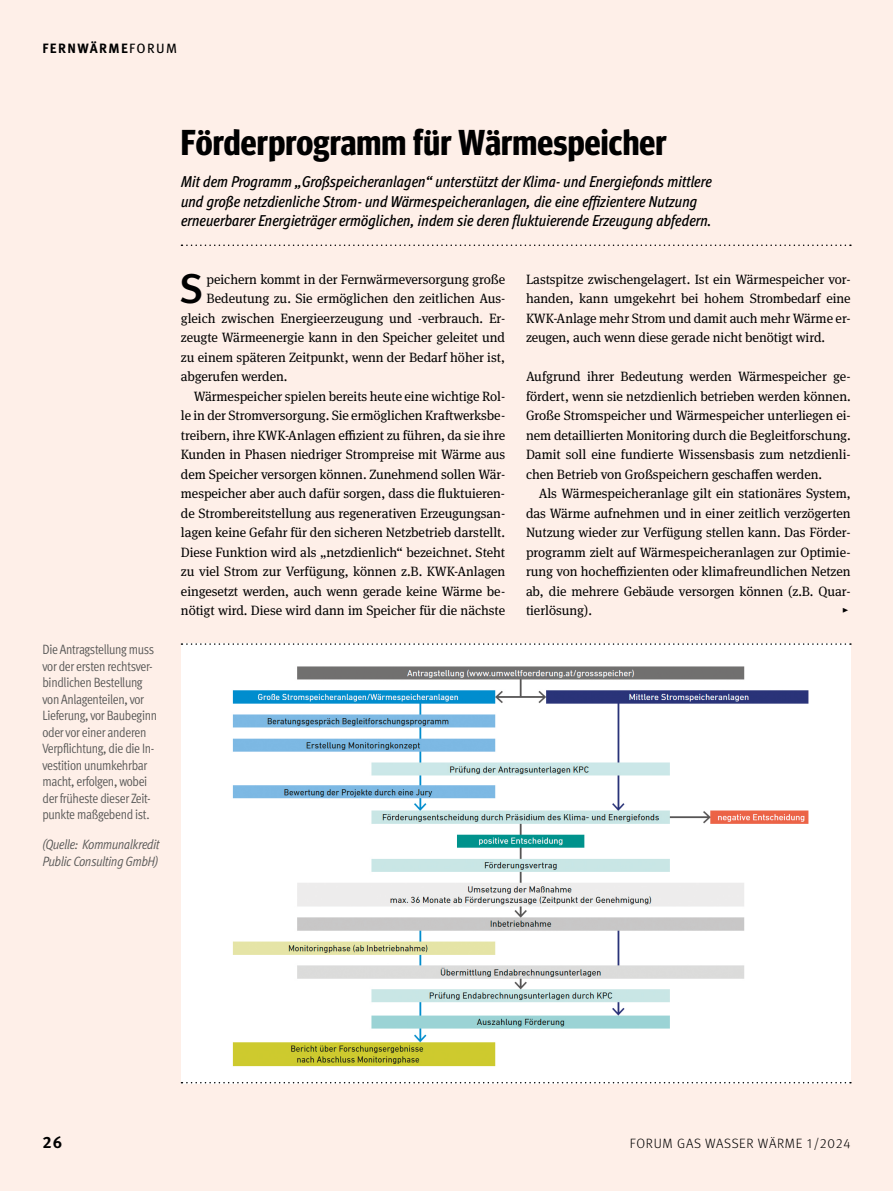
<style>
.page{position:relative;width:893px;height:1191px;background:#feefe8}
.page>*{position:absolute;margin:0;border:0;box-sizing:border-box;transform-origin:0 0}
.t1{font:500 41.7px "Meta Pro";color:#000}
.t2{font:700 36px "Meta Head OT Con";letter-spacing:.005em;color:#000}
.t3{font:700 16.5px "Meta Pro";color:#000}
.t4{font:italic 500 condensed 15.75px/19.5px "Meta Pro";letter-spacing:-.01em;color:#000}
.t5{font:13.5px/19.5px "Meta Serif Pro";letter-spacing:-.005em;color:#000;text-align:justify}
.t6{font:13.5px/16.5px "Meta Pro Cond Norm";letter-spacing:-.025em;color:#575756}
.t7{font:13.5px/16.5px "Meta Pro Cond Norm Ita";letter-spacing:-.025em;color:#575756}
.t8{font:300 13.5px "Meta Pro";letter-spacing:.05em;color:#000}
.t9{font:700 13.5px "Meta Pro";letter-spacing:.1em;color:#000}
.s1{font-weight:400}
</style>
<div class="page">
<div style="left:181px;top:643px;width:670px;height:440px;background:#fff"></div>
<img style="left:232px;top:666px;width:577px;height:401px">
<svg style="left:181px;top:244px;width:670px;height:2px"></svg>
<svg style="left:181px;top:643px;width:670px;height:2px"></svg>
<svg style="left:181px;top:1082px;width:670px;height:1px"></svg>
<p class="t9" style="left:43px;top:37px;width:136px">FERNWÄRME<span class="s1">FORUM</span></p>
<h2 class="t2" style="left:181px;top:121px;width:488px">Förderprogramm für Wärmespeicher</h2>
<p class="t4" style="left:181px;top:171px;width:532px">Mit dem Programm „Großspeicheranlagen“ unterstützt der Klima- und Energiefonds mittlere und große netzdienliche Strom- und Wärmespeicheranlagen, die eine effizientere Nutzung erneuerbarer Energieträger ermöglichen, indem sie deren fluktuierende Erzeugung abfedern.</p>
<p class="t6" style="left:43px;top:640px;width:116px">Die Antragstellung muss vor der ersten rechtsver&shy;bindlichen Bestellung von Anlagenteilen, vor<br>Lieferung, vor Baubeginn oder vor einer anderen<br>Verpflichtung, die die In&shy;vestition unumkehrbar macht, erfolgen, wobei der früheste dieser Zeit&shy;punkte maßgebend ist.</p>
<p class="t7" style="left:43px;top:835px;width:119px">(Quelle: Kommunalkredit<br>Public Consulting GmbH)</p>
<h1 class="t1" style="left:179px;top:256px;width:26px">S</h1>
<p class="t5" style="left:207px;top:268px;width:300px">peichern kommt in der Fernwärmeversorgung große</p>
<p class="t5" style="left:207px;top:288px;width:300px">Bedeutung zu. Sie ermöglichen den zeitlichen Aus-</p>
<p class="t5" style="left:181px;top:307px;width:326px">gleich zwischen Energieerzeugung und -verbrauch. Er-</p>
<p class="t5" style="left:181px;top:327px;width:326px">zeugte Wärmeenergie kann in den Speicher geleitet und</p>
<p class="t5" style="left:181px;top:346px;width:326px">zu einem späteren Zeitpunkt, wenn der Bedarf höher ist,</p>
<p class="t5" style="left:181px;top:366px;width:108px">abgerufen werden.</p>
<p class="t5" style="left:194px;top:385px;width:313px">Wärmespeicher spielen bereits heute eine wichtige Rol-</p>
<p class="t5" style="left:181px;top:405px;width:326px">le in der Stromversorgung. Sie ermöglichen Kraftwerksbe-</p>
<p class="t5" style="left:181px;top:424px;width:326px">treibern, ihre KWK-Anlagen effizient zu führen, da sie ihre</p>
<p class="t5" style="left:181px;top:444px;width:326px">Kunden in Phasen niedriger Strompreise mit Wärme aus</p>
<p class="t5" style="left:181px;top:463px;width:326px">dem Speicher versorgen können. Zunehmend sollen Wär-</p>
<p class="t5" style="left:181px;top:483px;width:326px">mespeicher aber auch dafür sorgen, dass die fluktuieren-</p>
<p class="t5" style="left:181px;top:502px;width:326px">de Strombereitstellung aus regenerativen Erzeugungsan-</p>
<p class="t5" style="left:181px;top:522px;width:326px">lagen keine Gefahr für den sicheren Netzbetrieb darstellt.</p>
<p class="t5" style="left:181px;top:541px;width:326px">Diese Funktion wird als „netzdienlich“ bezeichnet. Steht</p>
<p class="t5" style="left:181px;top:561px;width:326px">zu viel Strom zur Verfügung, können z.B. KWK-Anlagen</p>
<p class="t5" style="left:181px;top:580px;width:326px">eingesetzt werden, auch wenn gerade keine Wärme be-</p>
<p class="t5" style="left:181px;top:600px;width:326px">nötigt wird. Diese wird dann im Speicher für die nächste</p>
<p class="t5" style="left:526px;top:268px;width:326px">Lastspitze zwischengelagert. Ist ein Wärmespeicher vor&shy;handen, kann umgekehrt bei hohem Strombedarf eine KWK-Anlage mehr Strom und damit auch mehr Wärme er&shy;zeugen, auch wenn diese gerade nicht benötigt wird.</p>
<p class="t5" style="left:526px;top:366px;width:326px">Aufgrund ihrer Bedeutung werden Wärmespeicher ge&shy;fördert, wenn sie netzdienlich betrieben werden können.<br>Große Stromspeicher und Wärmespeicher unterliegen ei&shy;nem detaillierten Monitoring durch die Begleitforschung.<br>Damit soll eine fundierte Wissensbasis zum netzdienli&shy;chen Betrieb von Großspeichern geschaffen werden.</p>
<p class="t5" style="left:526px;top:483px;width:326px;text-indent:13px">Als Wärmespeicheranlage gilt ein stationäres System, das Wärme aufnehmen und in einer zeitlich verzögerten Nutzung wieder zur Verfügung stellen kann. Das Förder&shy;programm zielt auf Wärmespeicheranlagen zur Optimie&shy;rung von hocheffizienten oder klimafreundlichen Netzen ab, die mehrere Gebäude versorgen können (z.B. Quar&shy;tierlösung).</p>
<p class="t5" style="left:842px;top:600px;width:8px">▸</p>
<p class="t3" style="left:43px;top:1129px;width:21px">26</p>
<p class="t8" style="left:630px;top:1133px;width:222px">FORUM GAS WASSER WÄRME 1/2024</p>
</div>
